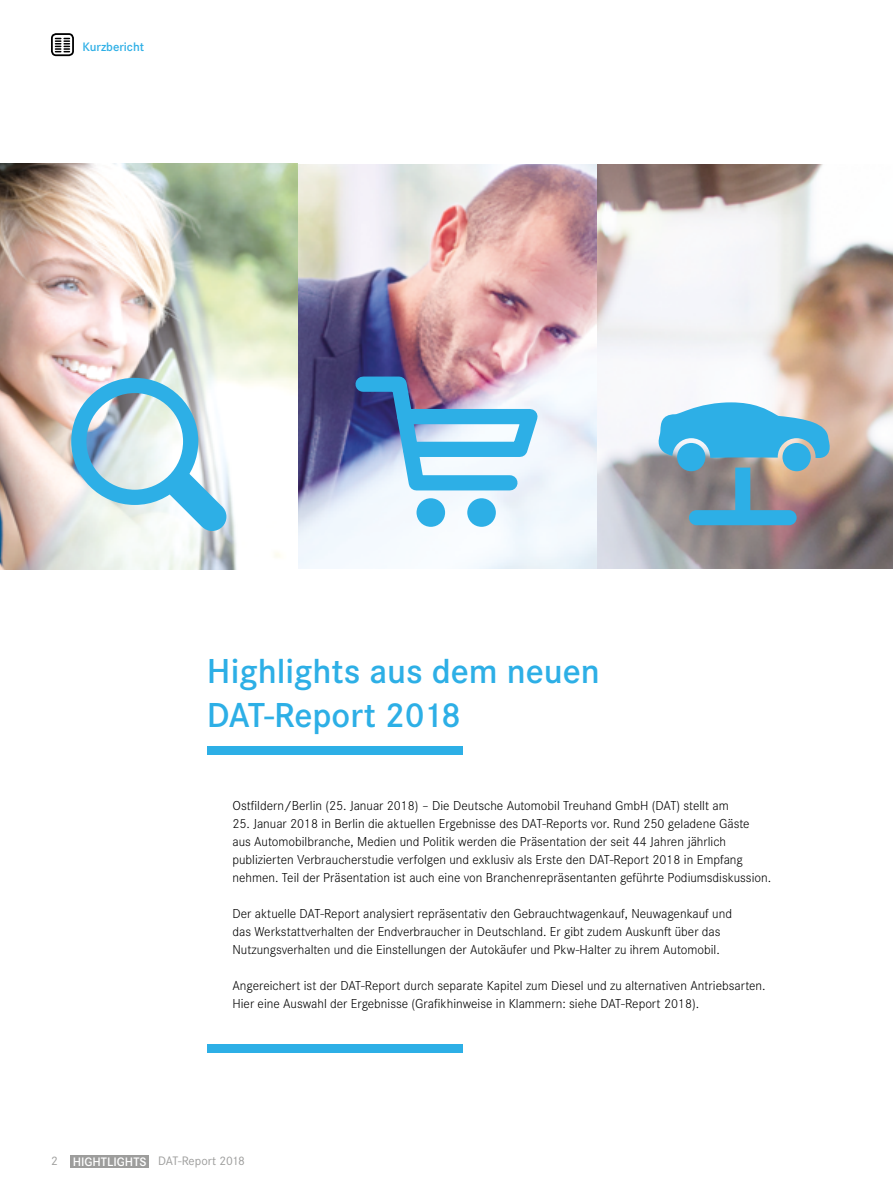
<style>
.page{position:relative;width:893px;height:1191px;background:#fff}
.page>*{position:absolute;margin:0;border:0;box-sizing:border-box;transform-origin:0 0}
.t1{font:600 36px/43.2px "Corporate S Pro";color:#2dafe6}
.t2{font:300 13.5px/18px "Corporate S Pro";color:#000}
.t3{font:12.75px "Corporate S Pro";letter-spacing:-.005em;color:#9d9d9c}
.t4{font:600 12.75px "Corporate S Pro";color:#2dafe6}
.s1{font-weight:600;color:#fff}
</style>
<div class="page">
<div style="left:71px;top:1154px;width:78px;height:13px;background:#9d9d9c"></div>
<div style="left:51px;top:33px;width:23px;height:23px;border:2px solid #000;border-radius:4px"></div>
<svg style="left:55px;top:38px;width:14px;height:14px"></svg>
<img style="left:0;top:164px;width:893px;height:405px">
<div style="left:207px;top:746px;width:255px;height:8px;background:#2dafe6"></div>
<div style="left:207px;top:1044px;width:255px;height:9px;background:#2dafe6"></div>
<div style="left:689px;top:510px;width:108px;height:15px;background:#2dafe6;border-radius:8px"></div>
<svg style="left:657px;top:402px;width:174px;height:56px"></svg>
<div style="left:677px;top:443px;width:28px;height:28px;background:#2dafe6;border-radius:50%"></div>
<div style="left:782px;top:443px;width:29px;height:28px;background:#2dafe6;border-radius:50%"></div>
<img style="left:348px;top:369px;width:202px;height:131px">
<div style="left:416px;top:498px;width:29px;height:29px;background:#2dafe6;border-radius:50%"></div>
<div style="left:467px;top:498px;width:29px;height:29px;background:#2dafe6;border-radius:50%"></div>
<div style="left:71px;top:378px;width:127px;height:127px;border:15px solid #2dafe6;border-radius:50%"></div>
<svg style="left:161px;top:466px;width:65px;height:65px"></svg>
<p class="t4" style="left:82px;top:37px;width:63px">Kurzbericht</p>
<h1 class="t1" style="left:207px;top:647px;width:394px">Highlights aus dem neuen<br>DAT-Report 2018</h1>
<p class="t2" style="left:232px;top:796px;width:498px">Ostfildern/Berlin (25. Januar 2018) – Die Deutsche Automobil Treuhand GmbH (DAT) stellt am</p>
<p class="t2" style="left:232px;top:814px;width:540px">25. Januar 2018 in Berlin die aktuellen Ergebnisse des DAT-Reports vor. Rund 250 geladene Gäste aus Automobilbranche, Medien und Politik werden die Präsentation der seit 44 Jahren jährlich publizierten Verbraucherstudie verfolgen und exklusiv als Erste den DAT-Report 2018 in Empfang nehmen. Teil der Präsentation ist auch eine von Branchenrepräsentanten geführte Podiumsdiskussion.</p>
<p class="t2" style="left:232px;top:904px;width:501px">Der aktuelle DAT-Report analysiert repräsentativ den Gebrauchtwagenkauf, Neuwagenkauf und das Werkstattverhalten der Endverbraucher in Deutschland. Er gibt zudem Auskunft über das<br>Nutzungsverhalten und die Einstellungen der Autokäufer und Pkw-Halter zu ihrem Automobil.</p>
<p class="t2" style="left:232px;top:976px;width:535px">Angereichert ist der DAT-Report durch separate Kapitel zum Diesel und zu alternativen Antriebsarten.<br>Hier eine Auswahl der Ergebnisse (Grafikhinweise in Klammern: siehe DAT-Report 2018).</p>
<p class="t3" style="left:51px;top:1151px;width:195px">2 <span class="s1">HIGHTLIGHTS</span> DAT-Report 2018</p>
</div>
